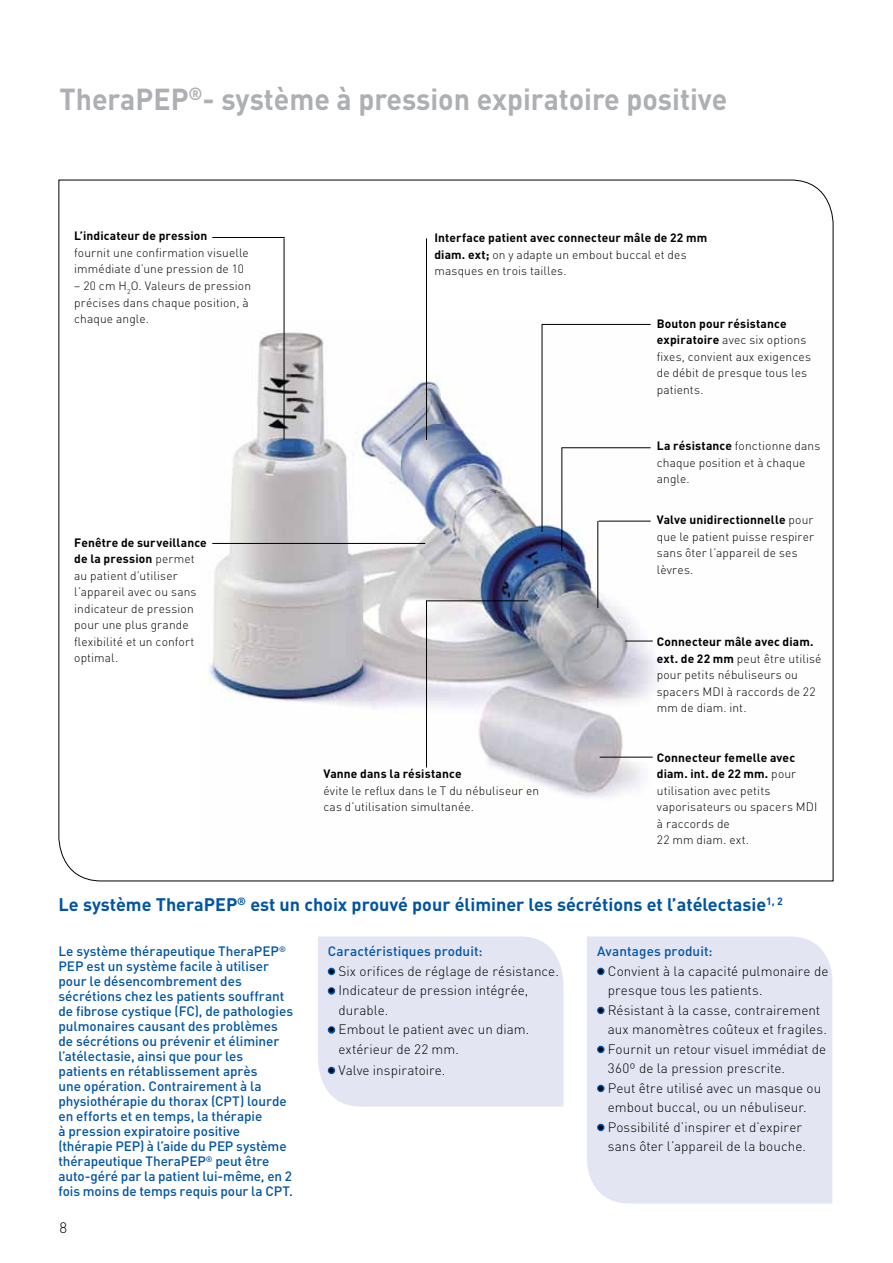
<style>
.page{position:relative;width:893px;height:1263px;background:#fff}
.page>*{position:absolute;margin:0;border:0;box-sizing:border-box;transform-origin:0 0}
.t1{font:700 30px "DIN";color:#adafb2;scale:.95 1}
.t2{font:700 18px "DIN";color:#0054a4}
.t3{font:300 15px "DIN";color:#000}
.t4{font:500 13.5px/15px "DIN";letter-spacing:-.005em;color:#0054a4}
.t5{font:300 13.5px/19.5px "DIN";letter-spacing:.005em;color:#000}
.t6{font:300 12px/16.5px "DIN";letter-spacing:.01em;color:#000}
.t7{font:700 12px "DIN";letter-spacing:.01em;color:#000}
.s1{font-weight:700}
</style>
<div class="page">
<div style="left:318px;top:936px;width:245px;height:170px;background:#e4e5f3"></div>
<div style="left:587px;top:936px;width:245px;height:267px;background:#e4e5f3"></div>
<svg style="left:58px;top:179px;width:776px;height:703px"></svg>
<hr style="left:212px;top:237px;width:73px;height:1px;background:#000">
<hr style="left:212px;top:543px;width:213px;height:1px;background:#000">
<hr style="left:284px;top:238px;width:1px;height:202px;background:#000">
<hr style="left:426px;top:238px;width:1px;height:202px;background:#000">
<hr style="left:542px;top:324px;width:1px;height:208px;background:#000">
<hr style="left:542px;top:324px;width:109px;height:1px;background:#000">
<hr style="left:562px;top:447px;width:89px;height:1px;background:#000">
<hr style="left:562px;top:448px;width:1px;height:103px;background:#000">
<hr style="left:598px;top:521px;width:53px;height:1px;background:#000">
<hr style="left:598px;top:521px;width:1px;height:87px;background:#000">
<svg style="left:625px;top:641px;width:28px;height:1px"></svg>
<hr style="left:600px;top:757px;width:53px;height:1px;background:#000">
<hr style="left:426px;top:601px;width:102px;height:1px;background:#000">
<hr style="left:426px;top:601px;width:1px;height:166px;background:#000">
<div style="left:328px;top:968px;width:7px;height:7px;border:3px solid #0054a4;border-radius:50%"></div>
<div style="left:328px;top:987px;width:7px;height:8px;border:3px solid #0054a4;border-radius:50%"></div>
<div style="left:328px;top:1026px;width:7px;height:8px;border:3px solid #0054a4;border-radius:50%"></div>
<div style="left:328px;top:1067px;width:7px;height:7px;border:3px solid #0054a4;border-radius:50%"></div>
<div style="left:597px;top:968px;width:7px;height:7px;border:3px solid #0054a4;border-radius:50%"></div>
<div style="left:597px;top:1007px;width:7px;height:7px;border:3px solid #0054a4;border-radius:50%"></div>
<div style="left:597px;top:1046px;width:7px;height:7px;border:3px solid #0054a4;border-radius:50%"></div>
<div style="left:597px;top:1085px;width:7px;height:7px;border:3px solid #0054a4;border-radius:50%"></div>
<div style="left:597px;top:1124px;width:7px;height:7px;border:3px solid #0054a4;border-radius:50%"></div>
<h1 class="t1" style="left:60px;top:80px;width:704px">TheraPEP<sup>®</sup>- système à pression expiratoire positive</h1>
<p class="t7" style="left:74px;top:228px;width:135px">L’indicateur de pression</p>
<p class="t6" style="left:74px;top:244px;width:176px">fournit une confirmation visuelle immédiate d’une pression de 10</p>
<p class="t6" style="left:74px;top:278px;width:178px">– 20 cm H<sub>2</sub>O. Valeurs de pression précises dans chaque position, à chaque angle.</p>
<p class="t6" style="left:74px;top:534px;width:134px"><span class="s1">Fenêtre de surveillance de la pression</span> permet au patient d’utiliser l’appareil avec ou sans indicateur de pression pour une plus grande flexibilité et un confort optimal.</p>
<p class="t6" style="left:434px;top:230px;width:274px"><span class="s1">Interface patient avec connecteur mâle de 22 mm diam. ext;</span> on y adapte un embout buccal et des masques en trois tailles.</p>
<p class="t6" style="left:657px;top:315px;width:156px"><span class="s1">Bouton pour résistance expiratoire</span> avec six options fixes, convient aux exigences de débit de presque tous les patients.</p>
<p class="t6" style="left:657px;top:438px;width:165px"><span class="s1">La résistance</span> fonctionne dans chaque position et à chaque angle.</p>
<p class="t6" style="left:657px;top:512px;width:159px"><span class="s1">Valve unidirectionnelle</span> pour que le patient puisse respirer sans ôter l’appareil de ses lèvres.</p>
<p class="t7" style="left:323px;top:766px;width:140px">Vanne dans la résistance</p>
<p class="t6" style="left:323px;top:782px;width:217px">évite le reflux dans le T du nébuliseur en cas d’utilisation simultanée.</p>
<p class="t6" style="left:657px;top:633px;width:166px"><span class="s1">Connecteur mâle avec diam. ext. de 22 mm</span> peut être utilisé pour petits nébuliseurs ou spacers MDI à raccords de 22 mm de diam. int.</p>
<p class="t6" style="left:657px;top:749px;width:162px"><span class="s1">Connecteur femelle avec diam. int. de 22 mm.</span> pour utilisation avec petits vaporisateurs ou spacers MDI à raccords de<br>22 mm diam. ext.</p>
<h2 class="t2" style="left:59px;top:893px;width:726px">Le système TheraPEP<sup>®</sup> est un choix prouvé pour éliminer les sécrétions et l’atélectasie<sup>1,</sup> <sup>2</sup></h2>
<p class="t4" style="left:58px;top:943px;width:236px">Le système thérapeutique TheraPEP<sup>® </sup>PEP est un système facile à utiliser pour le désencombrement des sécrétions chez les patients souffrant de fibrose cystique (FC), de pathologies pulmonaires causant des problèmes de sécrétions ou prévenir et éliminer l’atélectasie, ainsi que pour les patients en rétablissement après<br>une opération. Contrairement à la physiothérapie du thorax (CPT) lourde en efforts et en temps, la thérapie<br>à pression expiratoire positive (thérapie PEP) à l’aide du PEP système thérapeutique TheraPEP<sup>®</sup> peut être auto-géré par la patient lui-même, en 2 fois moins de temps requis pour la CPT.</p>
<p class="t4" style="left:328px;top:943px;width:156px">Caractéristiques produit:</p>
<p class="t5" style="left:328px;top:961px;width:233px">• Six orifices de réglage de résistance.</p>
<p class="t5" style="left:338px;top:981px;width:191px;text-indent:-11px">• Indicateur de pression intégrée, durable.</p>
<p class="t5" style="left:338px;top:1020px;width:193px;text-indent:-11px">• Embout le patient avec un diam. extérieur de 22 mm.</p>
<p class="t5" style="left:328px;top:1060px;width:119px">• Valve inspiratoire.</p>
<p class="t3" style="left:60px;top:1218px;width:9px">8</p>
<p class="t4" style="left:597px;top:943px;width:117px">Avantages produit:</p>
<p class="t5" style="left:608px;top:961px;width:222px;text-indent:-11px">• Convient à la capacité pulmonaire de presque tous les patients.</p>
<p class="t5" style="left:608px;top:1000px;width:221px;text-indent:-11px">• Résistant à la casse, contrairement aux manomètres coûteux et fragiles.</p>
<p class="t5" style="left:608px;top:1039px;width:220px;text-indent:-11px">• Fournit un retour visuel immédiat de<br>360º de la pression prescrite.</p>
<p class="t5" style="left:597px;top:1078px;width:226px;text-align:center">• Peut être utilisé avec un masque ou embout buccal, ou un nébuliseur.</p>
<p class="t5" style="left:597px;top:1117px;width:210px;text-align:right">• Possibilité d’inspirer et d’expirer sans ôter l’appareil de la bouche.</p>
</div>
